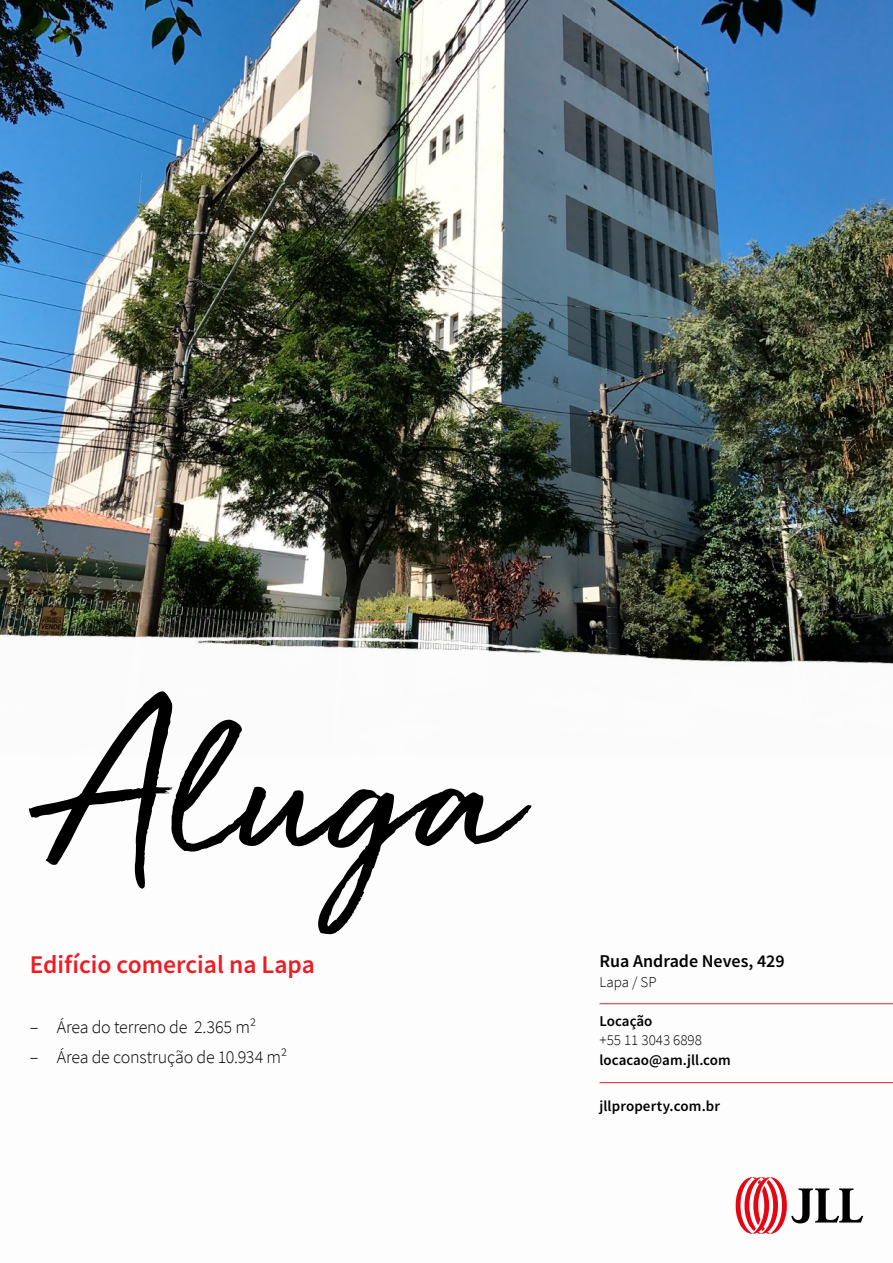
<style>
.page{position:relative;width:893px;height:1263px;background:#fff}
.page>*{position:absolute;margin:0;border:0;box-sizing:border-box;transform-origin:0 0}
.t1{font:225px "JLL Hand";color:#000}
.t2{font:600 25.5px "Source Sans Pro";color:#ed1d24}
.t3{font:300 18px "Source Sans Pro";letter-spacing:-.02em;color:#000}
.t4{font:600 18px "Source Sans Pro";color:#000}
.t5{font:600 15px "Source Sans Pro";color:#000}
.t6{font:300 15px "Source Sans Pro";color:#000}
</style>
<div class="page">
<img style="left:0;top:0;width:893px;height:598px">
<img style="left:0;top:598px;width:893px;height:619px">
<svg style="left:736px;top:1177px;width:127px;height:57px"></svg>
<hr style="left:600px;top:1003px;width:293px;height:1px;background:#ed1d24">
<hr style="left:600px;top:1082px;width:293px;height:1px;background:#ed1d24">
<h1 class="t1" style="left:30px;top:627px;width:487px">Aluga</h1>
<h2 class="t2" style="left:30px;top:947px;width:287px">Edifício comercial na Lapa</h2>
<p class="t3" style="left:30px;top:1016px;width:228px">– Área do terreno de 2.365 m²</p>
<p class="t3" style="left:30px;top:1046px;width:259px">– Área de construção de 10.934 m²</p>
<p class="t4" style="left:600px;top:949px;width:187px">Rua Andrade Neves, 429</p>
<p class="t6" style="left:600px;top:972px;width:59px">Lapa / SP</p>
<p class="t5" style="left:600px;top:1011px;width:54px">Locação</p>
<p class="t6" style="left:600px;top:1031px;width:104px">+55 11 3043 6898</p>
<p class="t5" style="left:600px;top:1050px;width:133px">locacao@am.jll.com</p>
<p class="t5" style="left:600px;top:1096px;width:122px">jllproperty.com.br</p>
</div>
